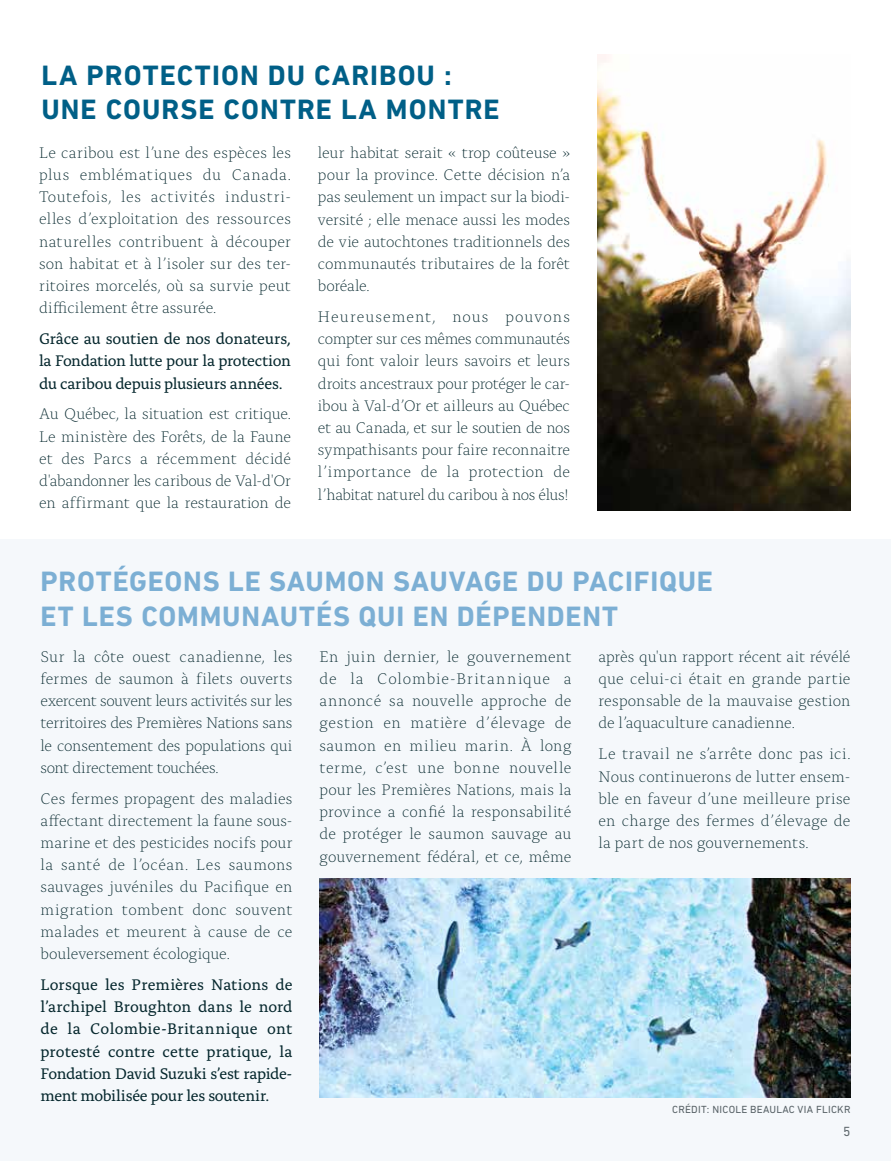
<style>
.page{position:relative;width:891px;height:1161px;background:#fff}
.page>*{position:absolute;margin:0;border:0;box-sizing:border-box;transform-origin:0 0}
.t1{font:700 28.5px/34.5px "DIN Next LT Pro";letter-spacing:.03em;color:#7cafd4}
.t2{font:700 28.5px/34.5px "DIN Next LT Pro";letter-spacing:.04em;color:#005f87}
.t3{font:300 16.2px/22.2px "Alda OTCEV";color:#05272d;text-align:justify}
.t4{font:16.2px/22.2px "Alda OTCEV";letter-spacing:-.02em;color:#05272d;text-align:justify}
.t5{font:13.5px "DIN Next LT Pro";color:#616a6f}
.t6{font:10.5px "DIN Next LT Pro";letter-spacing:.025em;color:#576166}
</style>
<div class="page">
<div style="left:0;top:539px;width:891px;height:622px;background:#f5f8fb"></div>
<img style="left:597px;top:54px;width:253px;height:456px">
<img style="left:320px;top:879px;width:530px;height:218px">
<h1 class="t2" style="left:41px;top:58px;width:460px">LA PROTECTION DU CARIBOU :<br>UNE COURSE CONTRE LA MONTRE</h1>
<p class="t3" style="left:39px;top:140px;width:254px">Le caribou est l’une des espèces les plus emblématiques du Canada.<br>Toutefois, les activités industri&shy;elles d’exploitation des ressources naturelles contribuent à découper son habitat et à l’isoler sur des ter&shy;ritoires morcelés, où sa survie peut difficilement être assurée.</p>
<p class="t4" style="left:39px;top:326px;width:254px">Grâce au soutien de nos donateurs, la Fondation lutte pour la protection du caribou depuis plusieurs années.</p>
<p class="t3" style="left:39px;top:402px;width:254px">Au Québec, la situation est critique.<br>Le ministère des Forêts, de la Faune et des Parcs a récemment décidé d'abandonner les caribous de Val-d'Or en affirmant que la restauration de</p>
<p class="t3" style="left:318px;top:140px;width:254px">leur habitat serait « trop coûteuse » pour la province. Cette décision n’a pas seulement un impact sur la biodi&shy;versité ; elle menace aussi les modes de vie autochtones traditionnels des communautés tributaires de la forêt boréale.</p>
<p class="t3" style="left:318px;top:304px;width:254px">Heureusement, nous pouvons compter sur ces mêmes communautés qui font valoir leurs savoirs et leurs droits ancestraux pour protéger le car&shy;ibou à Val-d’Or et ailleurs au Québec et au Canada, et sur le soutien de nos sympathisants pour faire reconnaitre l’importance de la protection de l’habitat naturel du caribou à nos élus!</p>
<h1 class="t1" style="left:40px;top:564px;width:674px">PROTÉGEONS LE SAUMON SAUVAGE DU PACIFIQUE<br>ET LES COMMUNAUTÉS QUI EN DÉPENDENT</h1>
<p class="t3" style="left:40px;top:644px;width:254px">Sur la côte ouest canadienne, les fermes de saumon à filets ouverts exercent souvent leurs activités sur les territoires des Premières Nations sans le consentement des populations qui sont directement touchées.</p>
<p class="t3" style="left:40px;top:786px;width:254px">Ces fermes propagent des maladies affectant directement la faune sous&shy;marine et des pesticides nocifs pour la santé de l’océan. Les saumons sauvages juvéniles du Pacifique en migration tombent donc souvent malades et meurent à cause de ce bouleversement écologique.</p>
<p class="t4" style="left:40px;top:972px;width:254px">Lorsque les Premières Nations de l’archipel Broughton dans le nord de la Colombie-Britannique ont protesté contre cette pratique, la Fondation David Suzuki s’est rapide&shy;ment mobilisée pour les soutenir.</p>
<p class="t3" style="left:319px;top:644px;width:254px">En juin dernier, le gouvernement de la Colombie-Britannique a annoncé sa nouvelle approche de gestion en matière d’élevage de saumon en milieu marin. À long terme, c’est une bonne nouvelle pour les Premières Nations, mais la province a confié la responsabilité de protéger le saumon sauvage au gouvernement fédéral, et ce, même</p>
<p class="t3" style="left:598px;top:644px;width:254px">après qu'un rapport récent ait révélé que celui-ci était en grande partie responsable de la mauvaise gestion de l’aquaculture canadienne.</p>
<p class="t3" style="left:598px;top:742px;width:254px">Le travail ne s’arrête donc pas ici.<br>Nous continuerons de lutter ensem&shy;ble en faveur d’une meilleure prise en charge des fermes d’élevage de la part de nos gouvernements.</p>
<p class="t6" style="left:672px;top:1104px;width:180px">CRÉDIT: NICOLE BEAULAC VIA FLICKR</p>
<p class="t5" style="left:843px;top:1124px;width:9px">5</p>
</div>
